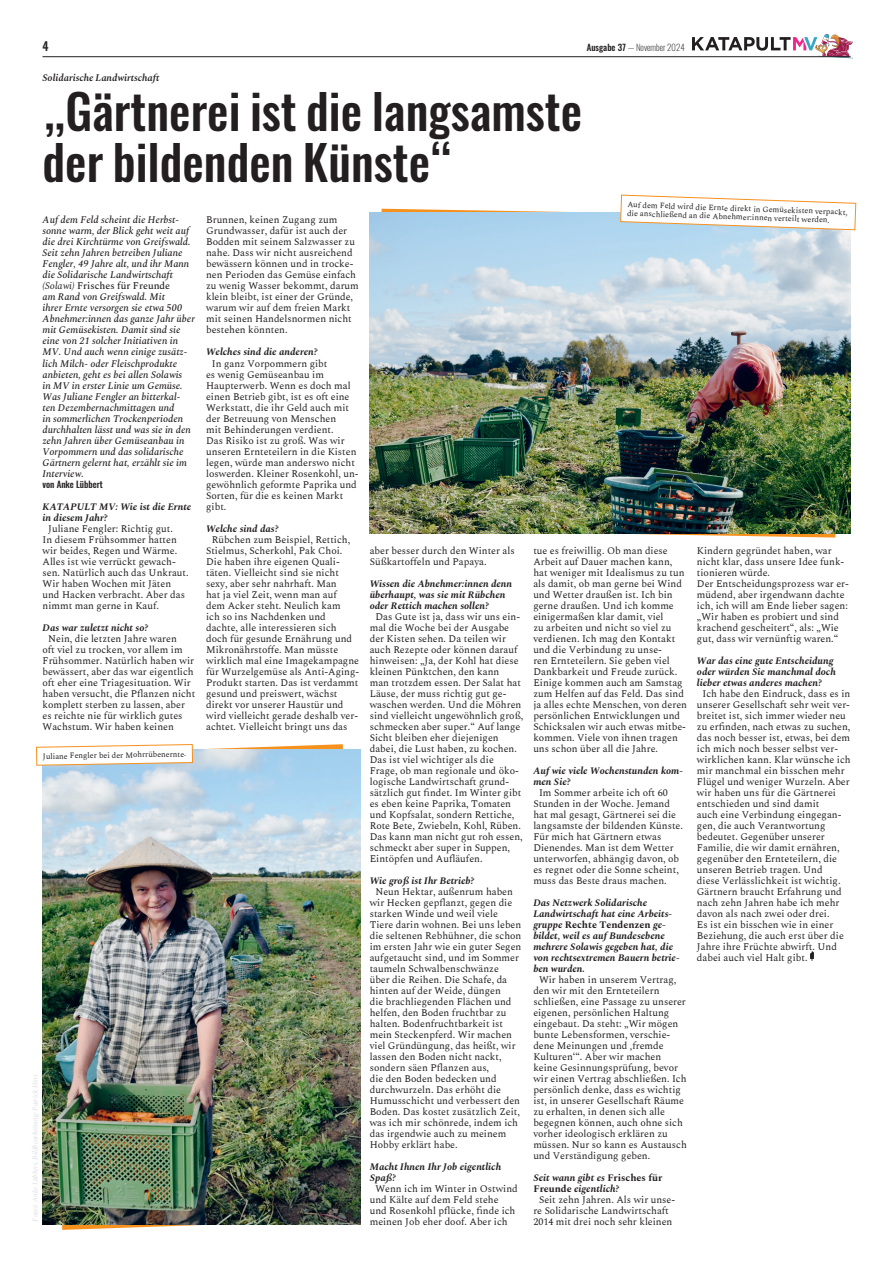
<style>
.page{position:relative;width:879px;height:1276px;background:#fff}
.page>*{position:absolute;margin:0;border:0;box-sizing:border-box;transform-origin:0 0}
.t1{font:500 48px/50px "Oswald";color:#231f20}
.t2{font:500 12px "Oswald";color:#231f20}
.t3{font:10px/11px "Spectral";color:#231f20}
.t4{font:italic 500 10px/11px "Spectral";color:#231f20}
.t5{font:italic 700 10px/11px "Spectral";color:#231f20}
.t6{font:italic 600 10px "Spectral";color:#231f20}
.t7{font:500 9px "Oswald";color:#231f20}
.t8{font:200 8.9px "Oswald";color:#231f20}
.t9{font:8px/8.5px "Spectral";color:#231f20}
.t10{font:italic 7px "Spectral";color:#daddde}
.s1{font-weight:500}
.s2{font-weight:400}
.s3{font-style:normal}
</style>
<div class="page">
<svg style="left:690px;top:34px;width:163px;height:24px"></svg>
<hr style="left:43px;top:56px;width:807px;height:1px;background:#231f20">
<svg style="left:810px;top:951px;width:4px;height:9px"></svg>
<img style="left:370px;top:213px;width:480px;height:320px">
<img style="left:43px;top:749px;width:317px;height:475px">
<svg style="left:36px;top:744px;width:158px;height:22px"></svg>
<svg style="left:619px;top:194px;width:238px;height:37px"></svg>
<p class="t2" style="left:43px;top:38px;width:8px">4</p>
<p class="t8" style="left:587px;top:41px;width:99px"><span class="s1">Ausgabe 37</span> — November 2024</p>
<p class="t6" style="left:43px;top:71px;width:120px">Solidarische Landwirtschaft</p>
<h1 class="t1" style="left:43px;top:88px;width:541px">„Gärtnerei ist die langsamste der bildenden Künste“</h1>
<p class="t4" style="left:43px;top:214px;width:154px">Auf dem Feld scheint die Herbst&shy;sonne warm, der Blick geht weit auf die drei Kirchtürme von Greifswald.<br>Seit zehn Jahren betreiben Juliane<br>Fengler, 49 Jahre alt, und ihr Mann die Solidarische Landwirtschaft <span class="s2">(Solawi)</span> <span class="s3">Frisches für Freunde<br></span>am Rand von Greifswald. Mit<br>ihrer Ernte versorgen sie etwa 500<br>Abnehmer:innen das ganze Jahr über mit Gemüsekisten. Damit sind sie eine von 21 solcher Initiativen in<br>MV. Und auch wenn einige zusätz&shy;lich Milch- oder Fleischprodukte anbieten, geht es bei allen Solawis<br>in MV in erster Linie um Gemüse.<br>Was Juliane Fengler an bitterkal&shy;ten Dezembernachmittagen und<br>in sommerlichen Trockenperioden durchhalten lässt und was sie in den zehn Jahren über Gemüseanbau in<br>Vorpommern und das solidarische<br>Gärtnern gelernt hat, erzählt sie im<br>Interview.</p>
<p class="t7" style="left:43px;top:477px;width:62px">von Anke Lübbert</p>
<p class="t5" style="left:43px;top:500px;width:150px">KATAPULT MV: Wie ist die Ernte in diesem Jahr?</p>
<p class="t3" style="left:43px;top:522px;width:148px;text-indent:6px">Juliane Fengler: Richtig gut.<br>In diesem Frühsommer hatten wir beides, Regen und Wärme.<br>Alles ist wie verrückt gewach&shy;sen. Natürlich auch das Unkraut.<br>Wir haben Wochen mit Jäten und Hacken verbracht. Aber das nimmt man gerne in Kauf.</p>
<p class="t5" style="left:43px;top:621px;width:107px">Das war zuletzt nicht so?</p>
<p class="t3" style="left:43px;top:632px;width:154px;text-indent:6px">Nein, die letzten Jahre waren<br>oft viel zu trocken, vor allem im<br>Frühsommer. Natürlich haben wir bewässert, aber das war eigentlich oft eher eine Triagesituation. Wir haben versucht, die Pflanzen nicht komplett sterben zu lassen, aber es reichte nie für wirklich gutes<br>Wachstum. Wir haben keinen</p>
<p class="t9" style="left:627px;top:200px;width:222px;rotate:2deg">Auf dem Feld wird die Ernte direkt in Gemüsekisten verpackt, die anschließend an die Abnehmer:innen verteilt werden.</p>
<p class="t3" style="left:206px;top:214px;width:154px">Brunnen, keinen Zugang zum<br>Grundwasser, dafür ist auch der<br>Bodden mit seinem Salzwasser zu nahe. Dass wir nicht ausreichend bewässern können und in trocke&shy;nen Perioden das Gemüse einfach zu wenig Wasser bekommt, darum klein bleibt, ist einer der Gründe, warum wir auf dem freien Markt mit seinen Handelsnormen nicht bestehen könnten.</p>
<p class="t5" style="left:206px;top:346px;width:113px">Welches sind die anderen?</p>
<p class="t3" style="left:206px;top:357px;width:154px;text-indent:6px">In ganz Vorpommern gibt<br>es wenig Gemüseanbau im<br>Haupterwerb. Wenn es doch mal einen Betrieb gibt, ist es oft eine<br>Werkstatt, die ihr Geld auch mit der Betreuung von Menschen<br>mit Behinderungen verdient.<br>Das Risiko ist zu groß. Was wir unseren Ernteteilern in die Kisten legen, würde man anderswo nicht loswerden. Kleiner Rosenkohl, un&shy;gewöhnlich geformte Paprika und<br>Sorten, für die es keinen Markt gibt.</p>
<p class="t5" style="left:206px;top:522px;width:74px">Welche sind das?</p>
<p class="t3" style="left:206px;top:533px;width:155px;text-indent:6px">Rübchen zum Beispiel, Rettich,<br>Stielmus, Scherkohl, Pak Choi.<br>Die haben ihre eigenen Quali&shy;täten. Vielleicht sind sie nicht sexy, aber sehr nahrhaft. Man<br>hat ja viel Zeit, wenn man auf<br>dem Acker steht. Neulich kam<br>ich so ins Nachdenken und dachte, alle interessieren sich doch für gesunde Ernährung und<br>Mikronährstoffe. Man müsste wirklich mal eine Imagekampagne für Wurzelgemüse als Anti-Aging-<br>Produkt starten. Das ist verdammt gesund und preiswert, wächst direkt vor unserer Haustür und wird vielleicht gerade deshalb ver&shy;achtet. Vielleicht bringt uns das</p>
<p class="t3" style="left:370px;top:544px;width:146px">aber besser durch den Winter als<br>Süßkartoffeln und Papaya.</p>
<p class="t3" style="left:697px;top:544px;width:153px">Kindern gegründet haben, war nicht klar, dass unsere Idee funk&shy;tionieren würde.<br>Der Entscheidungsprozess war er&shy;müdend, aber irgendwann dachte ich, ich will am Ende lieber sagen: „Wir haben es probiert und sind krachend gescheitert“, als: „Wie gut, dass wir vernünftig waren.“</p>
<p class="t5" style="left:697px;top:654px;width:140px">War das eine gute Entscheidung oder würden Sie manchmal doch lieber etwas anderes machen?</p>
<p class="t3" style="left:697px;top:687px;width:155px;text-indent:6px">Ich habe den Eindruck, dass es in unserer Gesellschaft sehr weit ver&shy;breitet ist, sich immer wieder neu zu erfinden, nach etwas zu suchen, das noch besser ist, etwas, bei dem ich mich noch besser selbst ver&shy;wirklichen kann. Klar wünsche ich mir manchmal ein bisschen mehr<br>Flügel und weniger Wurzeln. Aber wir haben uns für die Gärtnerei entschieden und sind damit<br>auch eine Verbindung eingegan&shy;gen, die auch Verantwortung bedeutet. Gegenüber unserer<br>Familie, die wir damit ernähren, gegenüber den Ernteteilern, die unseren Betrieb tragen. Und<br>diese Verlässlichkeit ist wichtig.<br>Gärtnern braucht Erfahrung und nach zehn Jahren habe ich mehr davon als nach zwei oder drei.<br>Es ist ein bisschen wie in einer<br>Beziehung, die auch erst über die<br>Jahre ihre Früchte abwirft. Und dabei auch viel Halt gibt.</p>
<p class="t3" style="left:533px;top:544px;width:155px">tue es freiwillig. Ob man diese<br>Arbeit auf Dauer machen kann, hat weniger mit Idealismus zu tun als damit, ob man gerne bei Wind und Wetter draußen ist. Ich bin gerne draußen. Und ich komme einigermaßen klar damit, viel<br>zu arbeiten und nicht so viel zu verdienen. Ich mag den Kontakt und die Verbindung zu unse-<br>ren Ernteteilern. Sie geben viel<br>Dankbarkeit und Freude zurück.<br>Einige kommen auch am Samstag zum Helfen auf das Feld. Das sind ja alles echte Menschen, von deren persönlichen Entwicklungen und<br>Schicksalen wir auch etwas mitbe&shy;kommen. Viele von ihnen tragen uns schon über all die Jahre.</p>
<p class="t5" style="left:533px;top:764px;width:151px">Auf wie viele Wochenstunden kom&shy;men Sie?</p>
<p class="t3" style="left:533px;top:786px;width:151px;text-indent:6px">Im Sommer arbeite ich oft 60<br>Stunden in der Woche. Jemand hat mal gesagt, Gärtnerei sei die langsamste der bildenden Künste.<br>Für mich hat Gärtnern etwas<br>Dienendes. Man ist dem Wetter unterworfen, abhängig davon, ob es regnet oder die Sonne scheint, muss das Beste draus machen.</p>
<p class="t5" style="left:533px;top:896px;width:148px">Das Netzwerk Solidarische<br>Landwirtschaft hat eine Arbeits&shy;gruppe <span class="s3">Rechte Tendenzen</span> ge&shy;bildet, weil es auf Bundesebene mehrere Solawis gegeben hat, die von rechtsextremen Bauern betrie&shy;ben wurden.</p>
<p class="t3" style="left:533px;top:973px;width:155px;text-indent:6px">Wir haben in unserem Vertrag, den wir mit den Ernteteilern schließen, eine Passage zu unserer eigenen, persönlichen Haltung eingebaut. Da steht: „Wir mögen bunte Lebensformen, verschie&shy;dene Meinungen und ‚fremde<br>Kulturen‘“. Aber wir machen keine Gesinnungsprüfung, bevor wir einen Vertrag abschließen. Ich persönlich denke, dass es wichtig ist, in unserer Gesellschaft Räume zu erhalten, in denen sich alle begegnen können, auch ohne sich vorher ideologisch erklären zu müssen. Nur so kann es Austausch und Verständigung geben.</p>
<p class="t5" style="left:533px;top:1171px;width:130px">Seit wann gibt es <span class="s3">Frisches für</span></p>
<p class="t5" style="left:533px;top:1182px;width:88px"><span class="s3">Freunde</span> eigentlich?</p>
<p class="t3" style="left:539px;top:1193px;width:138px">Seit zehn Jahren. Als wir unse-</p>
<p class="t3" style="left:533px;top:1204px;width:137px">re Solidarische Landwirtschaft</p>
<p class="t3" style="left:533px;top:1215px;width:141px">2014 mit drei noch sehr kleinen</p>
<p class="t5" style="left:370px;top:577px;width:144px">Wissen die Abnehmer:innen denn überhaupt, was sie mit Rübchen oder Rettich machen sollen?</p>
<p class="t3" style="left:370px;top:610px;width:155px;text-indent:6px">Das Gute ist ja, dass wir uns ein&shy;mal die Woche bei der Ausgabe der Kisten sehen. Da teilen wir auch Rezepte oder können darauf hinweisen: „Ja, der Kohl hat diese kleinen Pünktchen, den kann<br>man trotzdem essen. Der Salat hat<br>Läuse, der muss richtig gut ge&shy;waschen werden. Und die Möhren sind vielleicht ungewöhnlich groß, schmecken aber super.“ Auf lange<br>Sicht bleiben eher diejenigen dabei, die Lust haben, zu kochen.<br>Das ist viel wichtiger als die<br>Frage, ob man regionale und öko&shy;logische Landwirtschaft grund&shy;sätzlich gut findet. Im Winter gibt es eben keine Paprika, Tomaten und Kopfsalat, sondern Rettiche,<br>Rote Bete, Zwiebeln, Kohl, Rüben.<br>Das kann man nicht gut roh essen, schmeckt aber super in Suppen,<br>Eintöpfen und Aufläufen.</p>
<p class="t5" style="left:370px;top:874px;width:106px">Wie groß ist Ihr Betrieb?</p>
<p class="t3" style="left:370px;top:885px;width:153px;text-indent:6px">Neun Hektar, außenrum haben wir Hecken gepflanzt, gegen die starken Winde und weil viele<br>Tiere darin wohnen. Bei uns leben die seltenen Rebhühner, die schon im ersten Jahr wie ein guter Segen aufgetaucht sind, und im Sommer taumeln Schwalbenschwänze<br>über die Reihen. Die Schafe, da hinten auf der Weide, düngen<br>die brachliegenden Flächen und helfen, den Boden fruchtbar zu halten. Bodenfruchtbarkeit ist mein Steckenpferd. Wir machen viel Gründüngung, das heißt, wir lassen den Boden nicht nackt, sondern säen Pflanzen aus,<br>die den Boden bedecken und durchwurzeln. Das erhöht die<br>Humusschicht und verbessert den<br>Boden. Das kostet zusätzlich Zeit, was ich mir schönrede, indem ich das irgendwie auch zu meinem<br>Hobby erklärt habe.</p>
<p class="t5" style="left:370px;top:1160px;width:133px">Macht Ihnen Ihr Job eigentlich<br>Spaß?</p>
<p class="t3" style="left:370px;top:1182px;width:149px;text-indent:6px">Wenn ich im Winter in Ostwind und Kälte auf dem Feld stehe und Rosenkohl pflücke, finde ich meinen Job eher doof. Aber ich</p>
<p class="t9" style="left:43px;top:751px;width:145px;rotate:-1deg">Juliane Fengler bei der Mohrrübenernte.</p>
<p class="t10" style="left:30px;top:1221px;width:149px;rotate:-90deg">Fotos: Anke Lübbert, Bildbearbeitung: Patrick Hinz</p>
</div>
